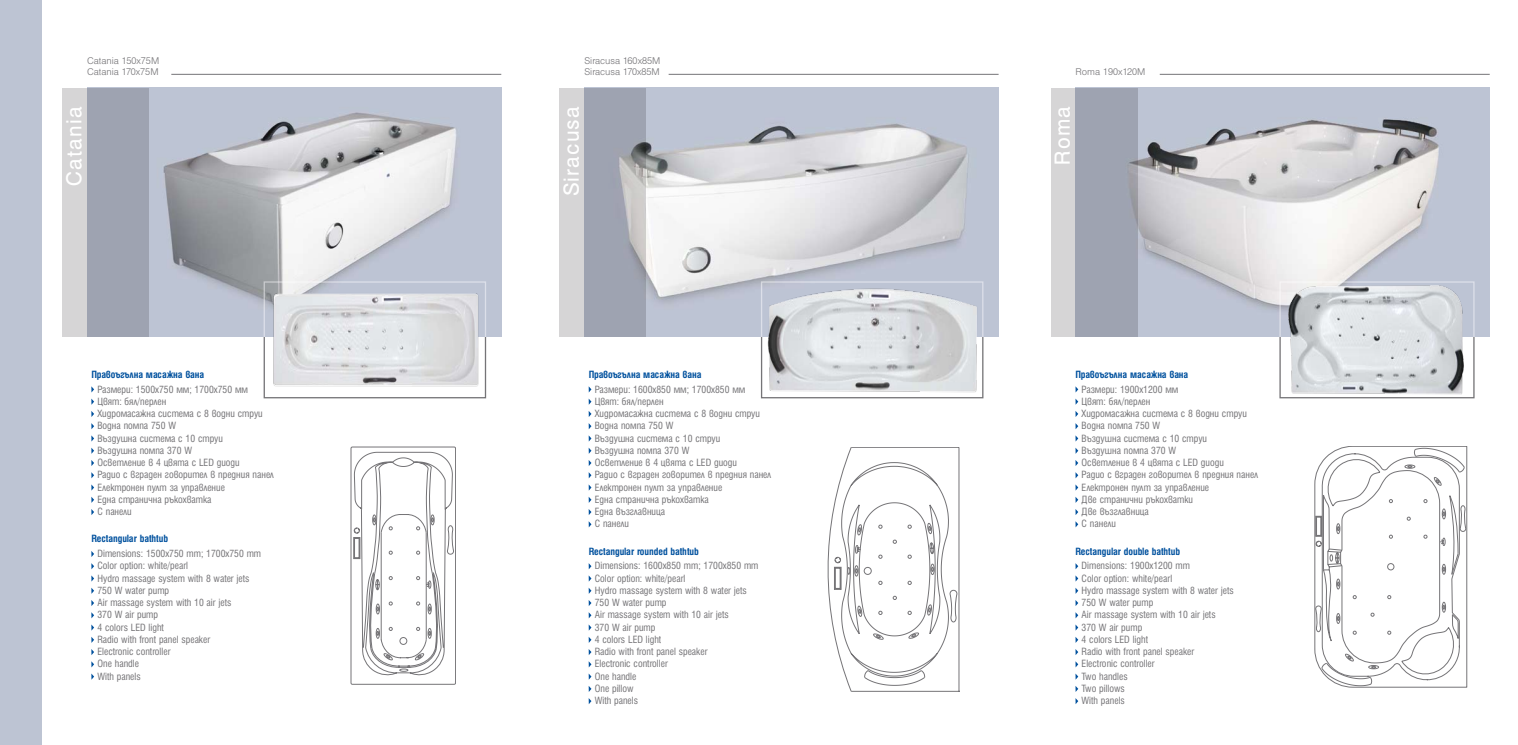
<style>
.page{position:relative;width:1518px;height:745px;background:#fff}
.page>*{position:absolute;margin:0;border:0;box-sizing:border-box;transform-origin:0 0}
.t1{font:23.62px "Helen HS Bg";letter-spacing:.05em;color:#fff}
.t2{font:condensed 11.38px/12.2px "Helen HS Bg";color:#757477}
.t3{font:700 condensed 11.38px "Helen HS Bg";letter-spacing:-.01em;color:#00519e}
.t4{font:300 10.5px/11.4px "Helen HS Bg";color:#757477}
</style>
<div class="page">
<div style="left:0;top:0;width:42px;height:744px;background:#bdc4d3"></div>
<img style="left:646px;top:88px;width:353px;height:248px">
<svg style="left:560px;top:88px;width:86px;height:248px;fill:#9ea3b1"></svg>
<hr style="left:669px;top:74px;width:330px;height:1px;background:#757477">
<img style="left:763px;top:283px;width:218px;height:110px">
<img style="left:149px;top:88px;width:352px;height:248px">
<svg style="left:62px;top:88px;width:87px;height:248px;fill:#9ea3b1"></svg>
<hr style="left:171px;top:74px;width:330px;height:1px;background:#757477">
<img style="left:1137px;top:88px;width:353px;height:248px">
<svg style="left:1051px;top:88px;width:86px;height:248px;fill:#9ea3b1"></svg>
<hr style="left:1160px;top:74px;width:330px;height:1px;background:#757477">
<img style="left:1281px;top:283px;width:190px;height:112px">
<svg style="left:1075px;top:386px;width:3px;height:6px"></svg>
<svg style="left:1075px;top:398px;width:3px;height:6px"></svg>
<svg style="left:1075px;top:411px;width:3px;height:6px"></svg>
<svg style="left:1075px;top:423px;width:3px;height:6px"></svg>
<svg style="left:1075px;top:435px;width:3px;height:6px"></svg>
<svg style="left:1075px;top:447px;width:3px;height:6px"></svg>
<svg style="left:1075px;top:460px;width:3px;height:6px"></svg>
<svg style="left:1075px;top:472px;width:3px;height:6px"></svg>
<svg style="left:1075px;top:484px;width:3px;height:6px"></svg>
<svg style="left:1075px;top:497px;width:3px;height:5px"></svg>
<svg style="left:1075px;top:509px;width:3px;height:6px"></svg>
<svg style="left:1075px;top:521px;width:3px;height:6px"></svg>
<svg style="left:1075px;top:563px;width:3px;height:6px"></svg>
<svg style="left:1075px;top:575px;width:3px;height:6px"></svg>
<svg style="left:1075px;top:587px;width:3px;height:6px"></svg>
<svg style="left:1075px;top:600px;width:3px;height:5px"></svg>
<svg style="left:1075px;top:612px;width:3px;height:6px"></svg>
<svg style="left:1075px;top:624px;width:3px;height:6px"></svg>
<svg style="left:1075px;top:637px;width:3px;height:5px"></svg>
<svg style="left:1075px;top:649px;width:3px;height:5px"></svg>
<svg style="left:1075px;top:661px;width:3px;height:6px"></svg>
<svg style="left:1075px;top:673px;width:3px;height:6px"></svg>
<svg style="left:1075px;top:686px;width:3px;height:5px"></svg>
<svg style="left:1075px;top:698px;width:3px;height:5px"></svg>
<svg style="left:91px;top:386px;width:3px;height:6px"></svg>
<svg style="left:91px;top:398px;width:3px;height:6px"></svg>
<svg style="left:91px;top:411px;width:3px;height:6px"></svg>
<svg style="left:91px;top:423px;width:3px;height:6px"></svg>
<svg style="left:91px;top:435px;width:3px;height:6px"></svg>
<svg style="left:91px;top:447px;width:3px;height:6px"></svg>
<svg style="left:91px;top:460px;width:3px;height:6px"></svg>
<svg style="left:91px;top:472px;width:3px;height:6px"></svg>
<svg style="left:91px;top:484px;width:3px;height:6px"></svg>
<svg style="left:91px;top:497px;width:3px;height:5px"></svg>
<svg style="left:91px;top:509px;width:3px;height:6px"></svg>
<svg style="left:91px;top:551px;width:3px;height:5px"></svg>
<svg style="left:91px;top:563px;width:3px;height:6px"></svg>
<svg style="left:91px;top:575px;width:3px;height:6px"></svg>
<svg style="left:91px;top:587px;width:3px;height:6px"></svg>
<svg style="left:91px;top:600px;width:3px;height:5px"></svg>
<svg style="left:91px;top:612px;width:3px;height:6px"></svg>
<svg style="left:91px;top:624px;width:3px;height:6px"></svg>
<svg style="left:91px;top:637px;width:3px;height:5px"></svg>
<svg style="left:91px;top:649px;width:3px;height:5px"></svg>
<svg style="left:91px;top:661px;width:3px;height:6px"></svg>
<svg style="left:91px;top:673px;width:3px;height:6px"></svg>
<svg style="left:1315px;top:446px;width:153px;height:241px"></svg>
<svg style="left:351px;top:446px;width:105px;height:238px"></svg>
<svg style="left:828px;top:447px;width:131px;height:244px"></svg>
<img style="left:266px;top:283px;width:218px;height:104px">
<div style="left:264px;top:281px;width:222px;height:117px;border:1px solid #757477"></div>
<div style="left:1279px;top:281px;width:196px;height:117px;border:1px solid #757477"></div>
<div style="left:761px;top:281px;width:222px;height:117px;border:1px solid #757477"></div>
<p class="t4" style="left:87px;top:55px;width:73px">Catania 150x75M<br>Catania 170x75M</p>
<h1 class="t1" style="left:62px;top:185px;width:81px;rotate:-90deg">Catania</h1>
<p class="t3" style="left:91px;top:368px;width:114px">Правоъгълна масажна вана</p>
<p class="t2" style="left:97px;top:382px;width:178px">Размери: 1500x750 мм; 1700х750 мм<br>Цвят: бял/перлен<br>Хидромасажна система с 8 водни струи<br>Водна помпа 750 W<br>Въздушна система с 10 струи<br>Въздушна помпа 370 W<br>Осветление в 4 цвята с LED диоди<br>Радио с вграден говорител в предния панел<br>Електронен пулт за управление<br>Една странична ръкохватка<br>С панели</p>
<p class="t3" style="left:91px;top:533px;width:78px">Rectangular bathtub</p>
<p class="t2" style="left:97px;top:547px;width:165px">Dimensions: 1500x750 mm; 1700х750 mm<br>Color option: white/pearl<br>Hydro massage system with 8 water jets<br>750 W water pump<br>Air massage system with 10 air jets<br>370 W air pump<br>4 colors LED light<br>Radio with front panel speaker<br>Electronic controller<br>One handle<br>With panels</p>
<p class="t4" style="left:584px;top:55px;width:77px">Siracusa 160x85M<br>Siracusa 170x85M</p>
<h1 class="t1" style="left:559px;top:196px;width:92px;rotate:-90deg">Siracusa</h1>
<p class="t3" style="left:589px;top:368px;width:114px">Правоъгълна масажна вана</p>
<p class="t2" style="left:595px;top:382px;width:178px">Размери: 1600х850 мм; 1700х850 мм<br>Цвят: бял/перлен<br>Хидромасажна система с 8 водни струи<br>Водна помпа 750 W<br>Въздушна система с 10 струи<br>Въздушна помпа 370 W<br>Осветление в 4 цвята с LED диоди<br>Радио с вграден говорител в предния панел<br>Електронен пулт за управление<br>Една странична ръкохватка<br>Една възглавница<br>С панели</p>
<p class="t3" style="left:589px;top:545px;width:112px">Rectangular rounded bathtub</p>
<p class="t2" style="left:595px;top:559px;width:165px">Dimensions: 1600х850 mm; 1700х850 mm<br>Color option: white/pearl<br>Hydro massage system with 8 water jets<br>750 W water pump<br>Air massage system with 10 air jets<br>370 W air pump<br>4 colors LED light<br>Radio with front panel speaker<br>Electronic controller<br>One handle<br>One pillow<br>With panels</p>
<p class="t4" style="left:1075px;top:66px;width:71px">Roma 190x120M</p>
<h1 class="t1" style="left:1051px;top:164px;width:60px;rotate:-90deg">Roma</h1>
<p class="t3" style="left:1075px;top:368px;width:114px">Правоъгълна масажна вана</p>
<p class="t2" style="left:1082px;top:382px;width:178px">Размери: 1900х1200 мм<br>Цвят: бял/перлен<br>Хидромасажна система с 8 водни струи<br>Водна помпа 750 W<br>Въздушна система с 10 струи<br>Въздушна помпа 370 W<br>Осветление в 4 цвята с LED диоди<br>Радио с вграден говорител в предния панел<br>Електронен пулт за управление<br>Две странични ръкохватки<br>Две възглавница<br>С панели</p>
<p class="t3" style="left:1075px;top:545px;width:106px">Rectangular double bathtub</p>
<p class="t2" style="left:1082px;top:559px;width:154px">Dimensions: 1900х1200 mm<br>Color option: white/pearl<br>Hydro massage system with 8 water jets<br>750 W water pump<br>Air massage system with 10 air jets<br>370 W air pump<br>4 colors LED light<br>Radio with front panel speaker<br>Electronic controller<br>Two handles<br>Two pillows<br>With panels</p>
</div>
